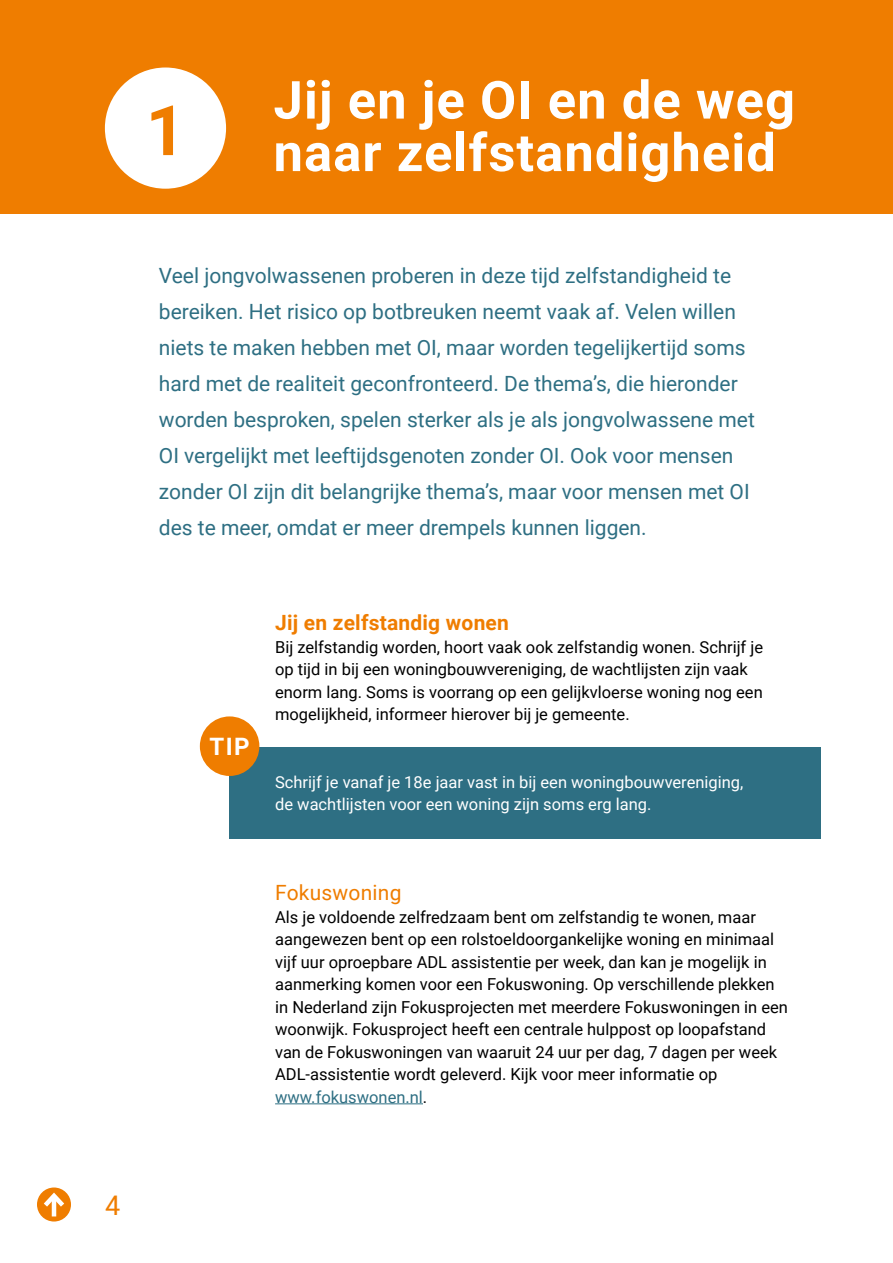
<style>
.page{position:relative;width:893px;height:1263px;background:#fff}
.page>*{position:absolute;margin:0;border:0;box-sizing:border-box;transform-origin:0 0}
.t1{font:700 69.6px "Roboto";color:#ef7d00}
.t2{font:700 52.5px/52.5px "Roboto";letter-spacing:.02em;color:#fff}
.t3{font:27px "Roboto";color:#ef7d00}
.t4{font:700 24px "Roboto";color:#fff}
.t5{font:21px/36px "Roboto";color:#2e6f83}
.t6{font:700 21px "Roboto";letter-spacing:.01em;color:#ef7d00}
.t7{font:21px "Roboto";letter-spacing:.01em;color:#ef7d00}
.t8{font:16.5px/22.5px "Roboto";color:#000}
.t9{font:16.5px/22.5px "Roboto";color:#fff}
.s1{color:#2e6f83}
</style>
<div class="page">
<div style="left:37px;top:1187px;width:34px;height:34px;background:#ef7d00;border-radius:50%"></div>
<hr style="left:52px;top:1196px;width:4px;height:20px;background:#fff">
<svg style="left:39px;top:1189px;width:30px;height:22px"></svg>
<div style="left:230px;top:747px;width:591px;height:92px;background:#2e6f83"></div>
<div style="left:200px;top:716px;width:59px;height:60px;background:#ef7d00;border-radius:50%"></div>
<div style="left:0;top:0;width:893px;height:213px;background:#ef7d00"></div>
<hr style="left:275px;top:1103px;width:148px;height:1px;background:#2e6f83">
<div style="left:105px;top:68px;width:121px;height:121px;background:#fff;border-radius:50%"></div>
<h1 class="t1" style="left:146px;top:82px;width:41px">1</h1>
<h2 class="t2" style="left:274px;top:72px;width:523px">Jij en je OI en de weg naar zelfstandigheid</h2>
<p class="t5" style="left:159px;top:257px;width:598px">Veel jongvolwassenen proberen in deze tijd zelfstandigheid te bereiken. Het risico op botbreuken neemt vaak af. Velen willen niets te maken hebben met OI, maar worden tegelijkertijd soms hard met de realiteit geconfronteerd. De thema’s, die hieronder worden besproken, spelen sterker als je als jongvolwassene met OI vergelijkt met leeftijdsgenoten zonder OI. Ook voor mensen zonder OI zijn dit belangrijke thema’s, maar voor mensen met OI des te meer, omdat er meer drempels kunnen liggen.</p>
<h3 class="t4" style="left:210px;top:729px;width:42px">TIP</h3>
<p class="t6" style="left:275px;top:608px;width:235px">Jij en zelfstandig wonen</p>
<p class="t8" style="left:275px;top:635px;width:489px">Bij zelfstandig worden, hoort vaak ook zelfstandig wonen. Schrijf je op tijd in bij een woningbouwvereniging, de wachtlijsten zijn vaak enorm lang. Soms is voorrang op een gelijkvloerse woning nog een mogelijkheid, informeer hierover bij je gemeente.</p>
<p class="t9" style="left:275px;top:770px;width:470px">Schrijf je vanaf je 18e jaar vast in bij een woningbouwvereniging, de wachtlijsten voor een woning zijn soms erg lang.</p>
<p class="t7" style="left:275px;top:878px;width:128px">Fokuswoning</p>
<p class="t8" style="left:275px;top:905px;width:514px">Als je voldoende zelfredzaam bent om zelfstandig te wonen, maar aangewezen bent op een rolstoeldoorgankelijke woning en minimaal vijf uur oproepbare ADL assistentie per week, dan kan je mogelijk in aanmerking komen voor een Fokuswoning. Op verschillende plekken in Nederland zijn Fokusprojecten met meerdere Fokuswoningen in een woonwijk. Fokusproject heeft een centrale hulppost op loopafstand van de Fokuswoningen van waaruit 24 uur per dag, 7 dagen per week ADL-assistentie wordt geleverd. Kijk voor meer informatie op <span class="s1">www.fokuswonen.nl</span>.</p>
<h3 class="t3" style="left:105px;top:1186px;width:17px">4</h3>
</div>
